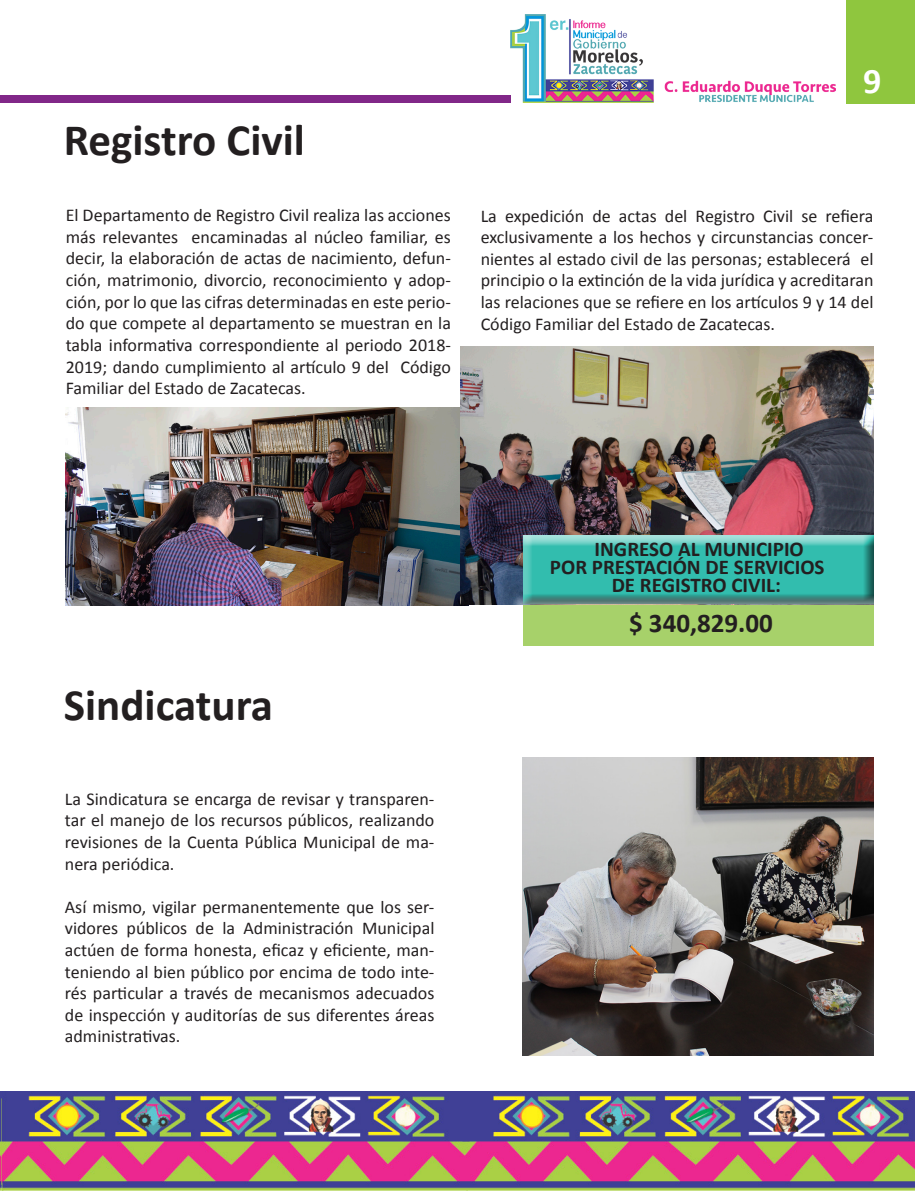
<style>
.page{position:relative;width:915px;height:1191px;background:#fff}
.page>*{position:absolute;margin:0;border:0;box-sizing:border-box;transform-origin:0 0}
.t1{font:700 45px "Calibri";color:#231f20}
.t2{font:700 36px "Calibri";color:#fff}
.t3{font:700 27px "Calibri";color:#231f20}
.t4{font:700 21px "Calibri";color:#231f20}
.t5{font:18px/21.6px "Calibri";color:#231f20;text-align:justify}
</style>
<div class="page">
<div style="left:846px;top:0;width:68px;height:103px;background:#8fc63e"></div>
<img style="left:0;top:1091px;width:1px;height:100px">
<img style="left:1px;top:1091px;width:913px;height:100px">
<img style="left:510px;top:15px;width:325px;height:87px">
<div style="left:0;top:95px;width:510px;height:7px;background:#812788"></div>
<img style="left:66px;top:407px;width:402px;height:198px">
<img style="left:460px;top:347px;width:413px;height:257px">
<img style="left:522px;top:758px;width:351px;height:298px">
<div style="left:520px;top:533px;width:354px;height:67px;background:#fff;opacity:.75"></div>
<div style="left:520px;top:535px;width:354px;height:69px;background:#231f20;opacity:.75"></div>
<svg style="left:512px;top:595px;width:362px;height:51px"></svg>
<div style="left:522px;top:606px;width:351px;height:40px;background:#a7d16a"></div>
<p class="t1" style="left:64px;top:112px;width:242px">Registro Civil</p>
<p class="t5" style="left:66px;top:204px;width:386px">El Departamento de Registro Civil realiza las acciones más relevantes encaminadas al núcleo familiar, es decir, la elaboración de actas de nacimiento, defun&shy;ción, matrimonio, divorcio, reconocimiento y adop&shy;ción, por lo que las cifras determinadas en este perio&shy;do que compete al departamento se muestran en la tabla informativa correspondiente al periodo 2018- 2019; dando cumplimiento al artículo 9 del Código Familiar del Estado de Zacatecas.</p>
<p class="t2" style="left:863px;top:58px;width:20px">9</p>
<p class="t5" style="left:480px;top:205px;width:394px">La expedición de actas del Registro Civil se refiera exclusivamente a los hechos y circunstancias concer&shy;nientes al estado civil de las personas; establecerá el principio o la extinción de la vida jurídica y acreditaran las relaciones que se refiere en los artículos 9 y 14 del Código Familiar del Estado de Zacatecas.</p>
<p class="t1" style="left:64px;top:676px;width:211px">Sindicatura</p>
<p class="t5" style="left:65px;top:788px;width:371px">La Sindicatura se encarga de revisar y transparen&shy;tar el manejo de los recursos públicos, realizando revisiones de la Cuenta Pública Municipal de ma&shy;nera periódica.</p>
<p class="t5" style="left:65px;top:896px;width:371px">Así mismo, vigilar permanentemente que los ser&shy;vidores públicos de la Administración Municipal actúen de forma honesta, eficaz y eficiente, man&shy;teniendo al bien público por encima de todo inte&shy;rés particular a través de mecanismos adecuados de inspección y auditorías de sus diferentes áreas administrativas.</p>
<p class="t4" style="left:594px;top:535px;width:211px">INGRESO AL MUNICIPIO</p>
<p class="t4" style="left:549px;top:553px;width:276px">POR PRESTACIÓN DE SERVICIOS</p>
<p class="t4" style="left:611px;top:571px;width:171px">DE REGISTRO CIVIL:</p>
<p class="t3" style="left:629px;top:606px;width:145px">$ 340,829.00</p>
</div>
